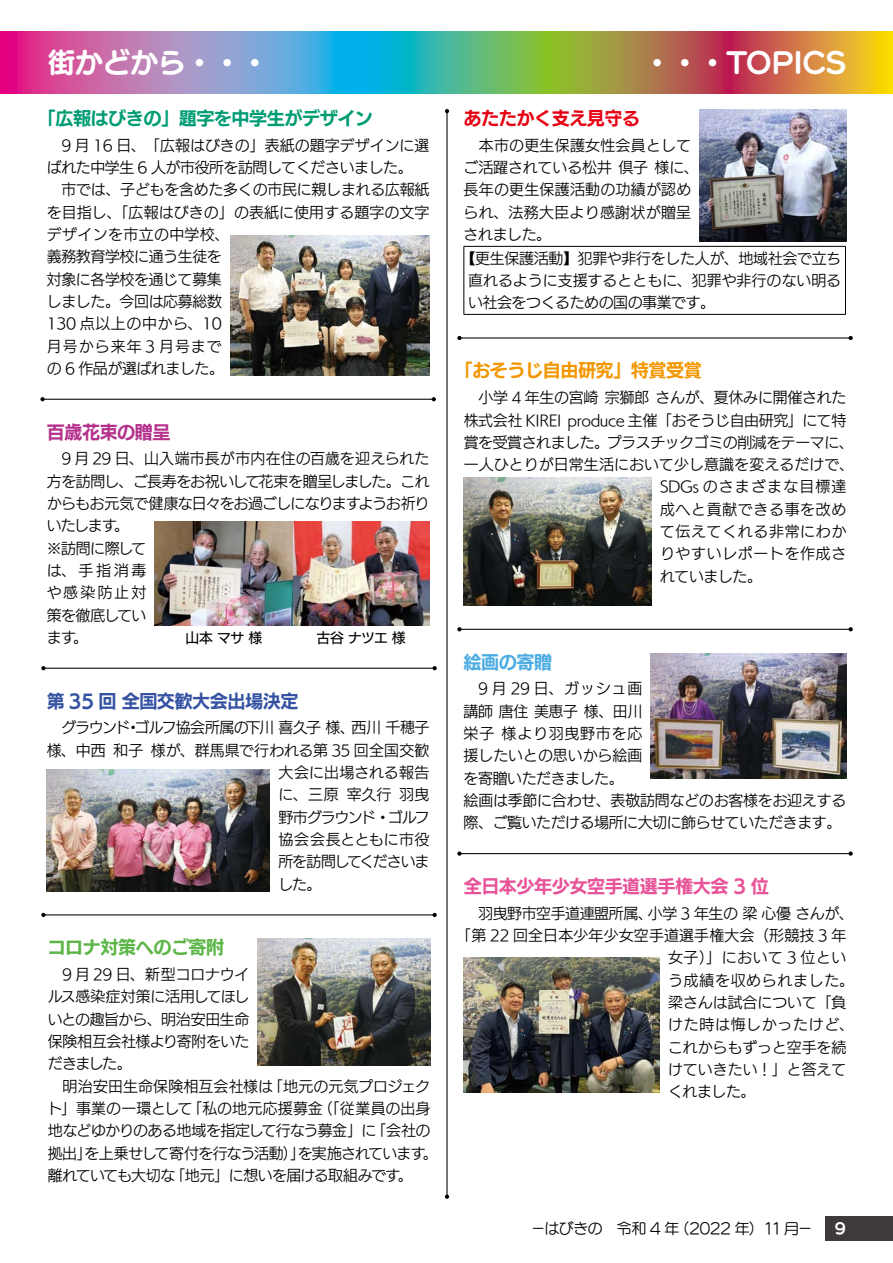
<style>
.page{position:relative;width:893px;height:1263px;background:#fff}
.page>*{position:absolute;margin:0;border:0;box-sizing:border-box;transform-origin:0 0}
.t1{font:27.6px "UD Marugo Large Pro B";color:#fff}
.t2{font:18px "UD Kakugo Large Pro B";letter-spacing:-.025em;color:#009c74}
.t3{font:18px "UD Kakugo Large Pro B";letter-spacing:-.025em;color:#e85298}
.t4{font:18px "UD Kakugo Large Pro B";letter-spacing:-.025em;color:#f39700}
.t5{font:18px "UD Kakugo Large Pro B";letter-spacing:-.025em;color:#3551a2}
.t6{font:18px "UD Kakugo Large Pro B";letter-spacing:-.025em;color:#e60012}
.t7{font:18px "UD Kakugo Large Pro B";letter-spacing:-.025em;color:#5bb647}
.t8{font:18px "UD Kakugo Large Pro B";letter-spacing:-.025em;color:#b4308c}
.t9{font:18px "UD Kakugo Large Pro B";letter-spacing:-.025em;color:#4cace2}
.t10{font:14.85px/22.4px "UD Kakugo Large Pro R";letter-spacing:-.01em;color:#000}
.t11{font:14.85px/22.4px "UD Kakugo Large Pro R";letter-spacing:-.03em;color:#000}
.t12{font:14.85px "UD Kakugo Large Pro R";letter-spacing:.01em;color:#000}
.t13{font:14.85px "UD Kakugo Large Pro R";letter-spacing:.045em;color:#000}
.t14{font:14.85px "UD Kakugo Large Pro R";letter-spacing:.015em;color:#000}
.t15{font:14.85px "UD Kakugo Large Pro R";letter-spacing:.02em;color:#000}
.t16{font:14.85px "UD Kakugo Large Pro R";letter-spacing:-.045em;color:#000}
.t17{font:14.85px "UD Kakugo Large Pro R";letter-spacing:.05em;color:#000}
.t18{font:14.85px "UD Marugo Large Pr 6 M";letter-spacing:-.035em;color:#000}
.t19{font:14.85px "UD Kakugo Large Pro R";letter-spacing:.025em;color:#000}
.t20{font:14.85px "UD Kakugo Large Pro R";letter-spacing:.08em;color:#000}
.t21{font:14.85px "UD Kakugo Large Pro R";letter-spacing:-.08em;color:#000}
.t22{font:14.85px "UD Kakugo Large Pro R";letter-spacing:-.075em;color:#000}
.t23{font:14.85px "UD Kakugo Large Pro R";letter-spacing:.03em;color:#000}
.t24{font:14.85px "UD Marugo Large Pr 6 B";color:#fff}
.t25{font:13.8px "UD Kakugo Large Pro M";letter-spacing:-.03em;color:#000}
</style>
<div class="page">
<div style="left:825px;top:1216px;width:68px;height:25px;background:#3e3a39"></div>
<svg style="left:0;top:31px;width:893px;height:62px;background:#958c84"></svg>
<hr style="left:446px;top:111px;width:2px;height:1086px;background:#000">
<svg style="left:445px;top:1194px;width:4px;height:5px"></svg>
<svg style="left:445px;top:109px;width:4px;height:4px"></svg>
<hr style="left:43px;top:399px;width:391px;height:1px;background:#000">
<svg style="left:40px;top:397px;width:5px;height:4px"></svg>
<svg style="left:432px;top:397px;width:4px;height:4px"></svg>
<img style="left:155px;top:521px;width:274px;height:104px">
<img style="left:230px;top:235px;width:199px;height:141px">
<hr style="left:464px;top:246px;width:382px;height:1px;background:#000">
<hr style="left:464px;top:247px;width:1px;height:67px;background:#000">
<hr style="left:845px;top:247px;width:1px;height:67px;background:#000">
<hr style="left:464px;top:314px;width:382px;height:1px;background:#000">
<img style="left:700px;top:109px;width:146px;height:133px">
<img style="left:464px;top:958px;width:196px;height:134px">
<img style="left:464px;top:478px;width:188px;height:128px">
<img style="left:651px;top:653px;width:195px;height:126px">
<img style="left:47px;top:769px;width:223px;height:122px">
<img style="left:258px;top:938px;width:172px;height:127px">
<hr style="left:43px;top:668px;width:392px;height:1px;background:#000">
<svg style="left:41px;top:666px;width:5px;height:4px"></svg>
<svg style="left:432px;top:666px;width:5px;height:4px"></svg>
<hr style="left:43px;top:914px;width:392px;height:1px;background:#000">
<svg style="left:41px;top:913px;width:5px;height:4px"></svg>
<svg style="left:432px;top:913px;width:5px;height:4px"></svg>
<hr style="left:459px;top:337px;width:392px;height:1px;background:#000">
<svg style="left:457px;top:336px;width:5px;height:4px"></svg>
<svg style="left:848px;top:336px;width:5px;height:4px"></svg>
<hr style="left:459px;top:629px;width:392px;height:1px;background:#000">
<svg style="left:457px;top:627px;width:5px;height:4px"></svg>
<svg style="left:848px;top:627px;width:5px;height:4px"></svg>
<hr style="left:459px;top:853px;width:392px;height:1px;background:#000">
<svg style="left:457px;top:851px;width:5px;height:5px"></svg>
<svg style="left:848px;top:851px;width:5px;height:5px"></svg>
<h1 class="t1" style="left:48px;top:39px;width:223px">街かどから・・・</h1>
<h1 class="t1" style="left:643px;top:39px;width:205px">・・・TOPICS</h1>
<p class="t2" style="left:38px;top:103px;width:337px">「広報はびきの」題字を中学生がデザイン</p>
<p class="t10" style="left:47px;top:134px;width:384px">　9 月 16 日、　「広報はびきの」表紙の題字デザインに選ばれた中学生 6 人が市役所を訪問してくださいました。　市では、子どもを含めた多くの市民に親しまれる広報紙を目指し、「広報はびきの」の表紙に使用する題字の文字デザインを市立の中学校、<br>義務教育学校に通う生徒を<br>対象に各学校を通じて募集<br>しました。今回は応募総数<br>130 点以上の中から、10<br>月号から来年 3 月号まで<br>の 6 作品が選ばれました。</p>
<p class="t8" style="left:47px;top:417px;width:125px">百歳花束の贈呈</p>
<p class="t11" style="left:47px;top:447px;width:384px">　9 月 29 日、山入端市長が市内在住の百歳を迎えられた方を訪問し、ご長寿をお祝いして花束を贈呈しました。これからもお元気で健康な日々をお過ごしになりますようお祈りいたします。<br>※訪問に際して<br>は、手指消毒<br>や感染防止対<br>策を徹底してい<br>ます。</p>
<p class="t25" style="left:186px;top:627px;width:78px">山本 マサ 様</p>
<p class="t25" style="left:316px;top:627px;width:91px">古谷 ナツエ 様</p>
<p class="t5" style="left:47px;top:686px;width:253px">第 35 回 全国交歓大会出場決定</p>
<p class="t16" style="left:47px;top:716px;width:384px">　グラウンド・ゴルフ協会所属の下川 喜久子 様、西川 千穂子</p>
<p class="t12" style="left:47px;top:738px;width:384px">様、中西 和子 様が、群馬県で行われる第 35 回全国交歓</p>
<p class="t14" style="left:278px;top:760px;width:153px">大会に出場される報告</p>
<p class="t10" style="left:278px;top:783px;width:153px">に、三原 宰久行 羽曳</p>
<p class="t21" style="left:278px;top:805px;width:153px">野市グラウンド・ゴルフ</p>
<p class="t23" style="left:278px;top:827px;width:153px">協会会長とともに市役</p>
<p class="t22" style="left:278px;top:850px;width:153px">所を訪問してくださいま</p>
<p class="t10" style="left:278px;top:872px;width:44px">した。</p>
<p class="t7" style="left:48px;top:932px;width:178px">コロナ対策へのご寄附</p>
<p class="t10" style="left:48px;top:963px;width:392px">　9 月 29 日、新型コロナウイ<br>ルス感染症対策に活用してほし<br>いとの趣旨から、明治安田生命<br>保険相互会社様より寄附をいた<br>だきました。<br>　明治安田生命保険相互会社様は「地元の元気プロジェクト」事業の一環として「私の地元応援募金（「従業員の出身地などゆかりのある地域を指定して行なう募金」に「会社の拠出」を上乗せして寄付を行なう活動）」を実施されています。離れていても大切な「地元」に想いを届ける取組みです。</p>
<p class="t6" style="left:464px;top:103px;width:178px">あたたかく支え見守る</p>
<p class="t15" style="left:464px;top:133px;width:229px">　本市の更生保護女性会員として</p>
<p class="t10" style="left:464px;top:156px;width:237px">ご活躍されている松井 倶子 様に、</p>
<p class="t15" style="left:464px;top:178px;width:229px">長年の更生保護活動の功績が認め</p>
<p class="t19" style="left:464px;top:200px;width:229px">られ、法務大臣より感謝状が贈呈</p>
<p class="t10" style="left:464px;top:223px;width:89px">されました。</p>
<p class="t10" style="left:461px;top:246px;width:382px">【更生保護活動】犯罪や非行をした人が、地域社会で立ち</p>
<p class="t10" style="left:468px;top:269px;width:375px">直れるように支援するとともに、犯罪や非行のない明る</p>
<p class="t10" style="left:468px;top:291px;width:249px">い社会をつくるための国の事業です。</p>
<p class="t4" style="left:455px;top:355px;width:249px">「おそうじ自由研究」特賞受賞</p>
<p class="t10" style="left:464px;top:386px;width:384px">　小学 4 年生の宮崎 宗獅郎 さんが、夏休みに開催された</p>
<p class="t10" style="left:464px;top:408px;width:384px">株式会社 KIREI produce 主催「おそうじ自由研究」にて特</p>
<p class="t10" style="left:464px;top:431px;width:392px">賞を受賞されました。プラスチックゴミの削減をテーマに、</p>
<p class="t12" style="left:464px;top:453px;width:392px">一人ひとりが日常生活において少し意識を変えるだけで、</p>
<p class="t20" style="left:660px;top:475px;width:188px">SDGs のさまざまな目標達</p>
<p class="t13" style="left:660px;top:497px;width:188px">成へと貢献できる事を改め</p>
<p class="t13" style="left:660px;top:520px;width:188px">て伝えてくれる非常にわか</p>
<p class="t13" style="left:660px;top:542px;width:188px">りやすいレポートを作成さ</p>
<p class="t10" style="left:660px;top:564px;width:103px">れていました。</p>
<p class="t9" style="left:464px;top:647px;width:90px">絵画の寄贈</p>
<p class="t10" style="left:464px;top:677px;width:384px">　9 月 29 日、ガッシュ画<br>講師 唐住 美恵子 様、田川<br>栄子 様より羽曳野市を応<br>援したいとの思いから絵画<br>を寄贈いただきました。<br>絵画は季節に合わせ、表敬訪問などのお客様をお迎えする際、ご覧いただける場所に大切に飾らせていただきます。</p>
<p class="t3" style="left:464px;top:871px;width:306px">全日本少年少女空手道選手権大会 3 位</p>
<p class="t10" style="left:464px;top:901px;width:392px">　羽曳野市空手道連盟所属、小学 3 年生の 梁 心優 さんが、</p>
<p class="t14" style="left:456px;top:923px;width:392px">「第 22 回全日本少年少女空手道選手権大会（形競技 3 年</p>
<p class="t13" style="left:668px;top:946px;width:180px">女子）」において 3 位とい</p>
<p class="t17" style="left:668px;top:968px;width:187px">う成績を収められました。</p>
<p class="t10" style="left:668px;top:991px;width:180px">梁さんは試合について「負</p>
<p class="t17" style="left:668px;top:1013px;width:187px">けた時は悔しかったけど、</p>
<p class="t10" style="left:668px;top:1035px;width:180px">これからもずっと空手を続</p>
<p class="t10" style="left:668px;top:1058px;width:180px">けていきたい！」と答えて</p>
<p class="t10" style="left:668px;top:1080px;width:89px">くれました。</p>
<p class="t18" style="left:531px;top:1221px;width:283px">−はびきの　令和 4 年（2022 年）11月−</p>
<p class="t24" style="left:835px;top:1220px;width:13px">9</p>
</div>
